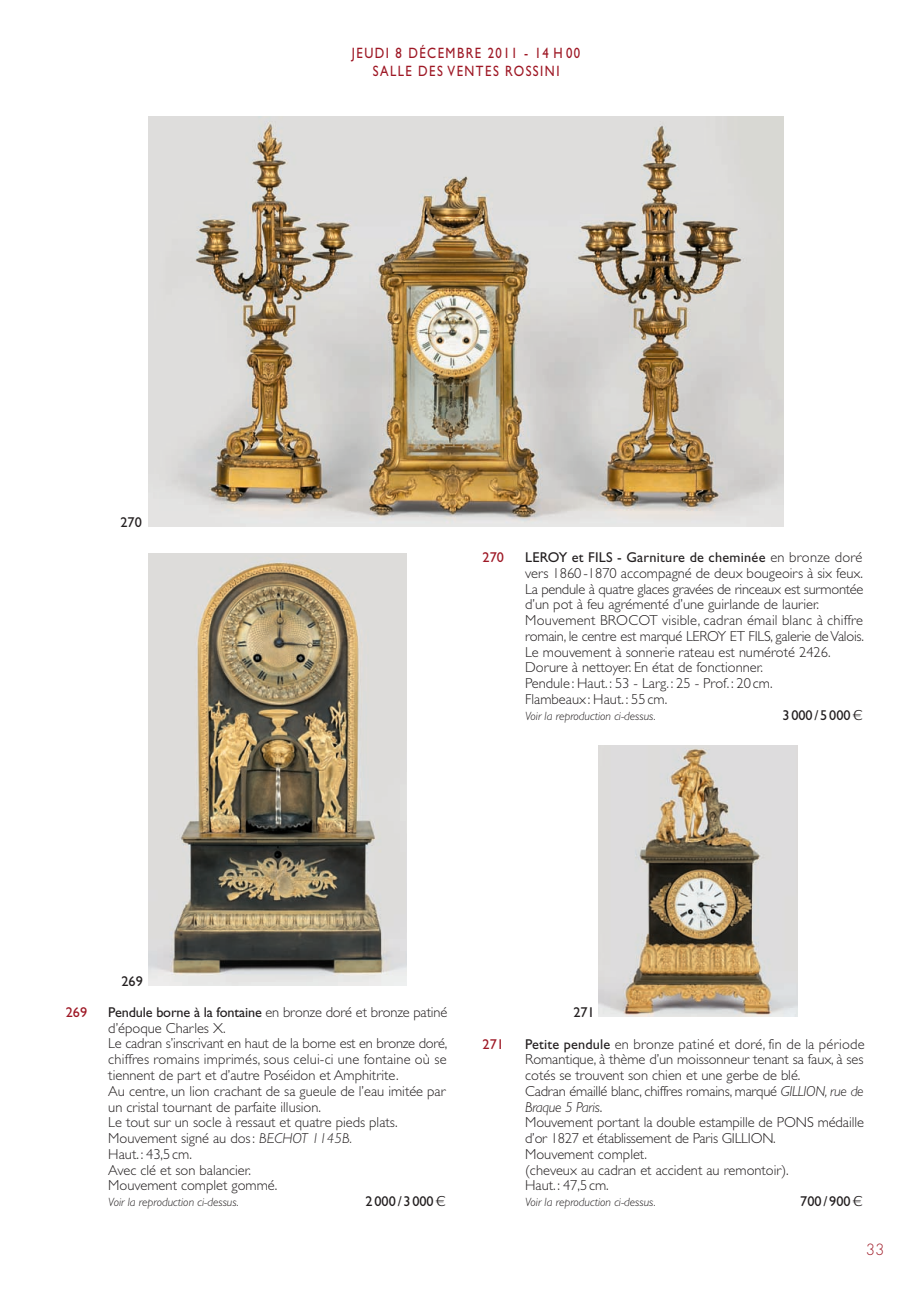
<style>
.page{position:relative;width:923px;height:1293px;background:#fff}
.page>*{position:absolute;margin:0;border:0;box-sizing:border-box;transform-origin:0 0}
.t1{font:15px/18px "Gill Sans";letter-spacing:.115em;color:#9e1825;text-align:center;scale:.85 1}
.t2{font:300 15px "Futura";color:#9e1825}
.t3{font:300 14.4px/15.8px "Gill Sans";color:#231f20}
.t4{font:14.25px "Gill Sans";letter-spacing:.02em;color:#231f20}
.t5{font:14.25px "Gill Sans";color:#231f20}
.t6{font:14.25px "Gill Sans";color:#9e1825}
.t7{font:italic 300 12px "Gill Sans";color:#231f20}
.s1{font-weight:300;font-size:14.4px}
.s2{font-weight:400;font-size:14.25px}
.s3{font-style:italic}
</style>
<div class="page">
<img style="left:149px;top:553px;width:257px;height:432px">
<img style="left:598px;top:745px;width:199px;height:271px">
<img style="left:148px;top:117px;width:635px;height:410px">
<p class="t4" style="left:120px;top:517px;width:23px">270</p>
<p class="t4" style="left:121px;top:976px;width:23px">269</p>
<p class="t1" style="left:352px;top:45px;width:270px">JEUDI 8 DÉCEMBRE 2011 - 14 H 00<br>SALLE DES VENTES ROSSINI</p>
<p class="t6" style="left:482px;top:552px;width:23px">270</p>
<p class="t4" style="left:525px;top:552px;width:339px">LEROY et FILS - Garniture de cheminée <span class="s1">en bronze doré</span></p>
<p class="t3" style="left:525px;top:567px;width:340px">vers 1860-1870 accompagné de deux bougeoirs à six feux.<br>La pendule à quatre glaces gravées de rinceaux est surmontée d’un pot à feu agrémenté d’une guirlande de laurier.<br>Mouvement BROCOT visible, cadran émail blanc à chiffre romain, le centre est marqué LEROY ET FILS, galerie de Valois.<br>Le mouvement à sonnerie rateau est numéroté 2426.<br>Dorure à nettoyer. En état de fonctionner.<br>Pendule: Haut. : 53 - Larg. : 25 - Prof. : 20 cm.<br>Flambeaux: Haut. : 55 cm.</p>
<p class="t7" style="left:525px;top:711px;width:132px">Voir la reproduction ci-dessus.</p>
<p class="t5" style="left:782px;top:710px;width:70px">3000 / 5000</p>
<p class="t6" style="left:66px;top:1007px;width:23px">269</p>
<p class="t3" style="left:108px;top:1005px;width:340px"><span class="s2">Pendule borne à la fontaine</span> en bronze doré et bronze patiné d’époque Charles X.<br>Le cadran s’inscrivant en haut de la borne est en bronze doré, chiffres romains imprimés, sous celui-ci une fontaine où se tiennent de part et d’autre Poséidon et Amphitrite.<br>Au centre, un lion crachant de sa gueule de l’eau imitée par un cristal tournant de parfaite illusion.<br>Le tout sur un socle à ressaut et quatre pieds plats.<br>Mouvement signé au dos: <span class="s3">BECHOT 1145B.<br></span>Haut. : 43,5cm.<br>Avec clé et son balancier.<br>Mouvement complet gommé.</p>
<p class="t7" style="left:108px;top:1197px;width:132px">Voir la reproduction ci-dessus.</p>
<p class="t5" style="left:365px;top:1196px;width:70px">2000 / 3000</p>
<p class="t4" style="left:573px;top:1007px;width:23px">271</p>
<p class="t6" style="left:482px;top:1038px;width:23px">271</p>
<p class="t3" style="left:525px;top:1037px;width:341px"><span class="s2">Petite pendule</span> en bronze patiné et doré, fin de la période Romantique, à thème d’un moissonneur tenant sa faux, à ses cotés se trouvent son chien et une gerbe de blé.<br>Cadran émaillé blanc, chiffres romains, marqué <span class="s3">GILLION, rue de Braque 5 Paris</span>.<br>Mouvement portant la double estampille de PONS médaille d’or 1827 et établissement de Paris GILLION.<br>Mouvement complet.<br>(cheveux au cadran et accident au remontoir).<br>Haut.: 47,5cm.</p>
<p class="t7" style="left:525px;top:1197px;width:132px">Voir la reproduction ci-dessus.</p>
<p class="t4" style="left:800px;top:1196px;width:52px">700 / 900</p>
<p class="t2" style="left:866px;top:1242px;width:20px">33</p>
</div>
